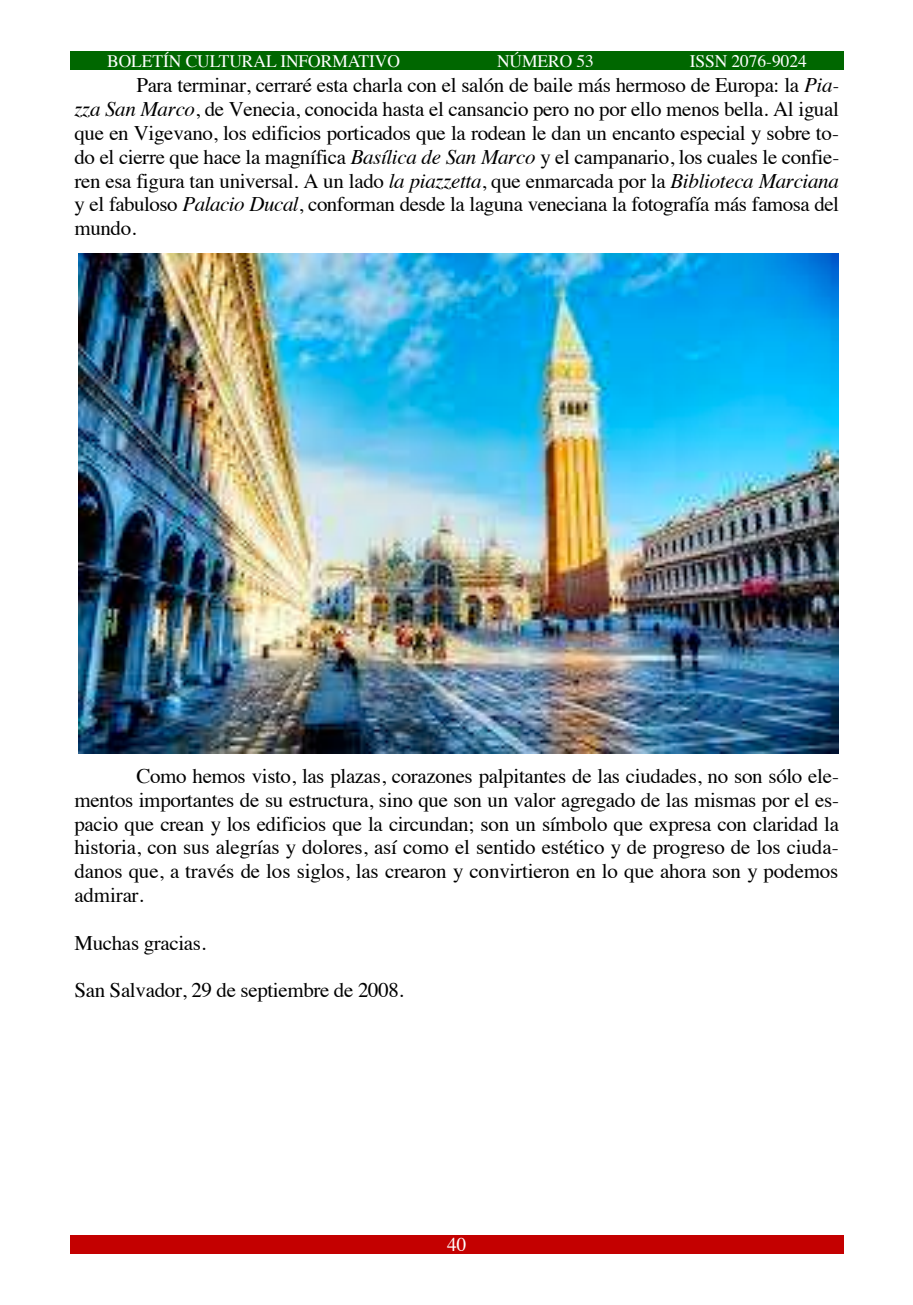
<style>
.page{position:relative;width:913px;height:1305px;background:#fff}
.page>*{position:absolute;margin:0;border:0;box-sizing:border-box;transform-origin:0 0}
.t1{font:20.65px/23.8px "Times";letter-spacing:-.02em;color:#000;text-align:justify}
.t2{font:19.25px "Times";color:#fff}
.t3{font:17.5px "Times";letter-spacing:-.005em;color:#fff}
.s1{font-style:italic}
</style>
<div class="page">
<img style="left:78px;top:254px;width:760px;height:499px">
<div style="left:70px;top:51px;width:773px;height:18px;background:#006700"></div>
<div style="left:70px;top:1235px;width:773px;height:18px;background:#c40000"></div>
<p class="t3" style="left:107px;top:44px;width:294px">BOLETÍN CULTURAL INFORMATIVO</p>
<p class="t3" style="left:497px;top:44px;width:99px">NÚMERO 53</p>
<p class="t3" style="left:690px;top:44px;width:118px">ISSN 2076-9024</p>
<p class="t1" style="left:74px;top:72px;width:766px;text-indent:62px">Para terminar, cerraré esta charla con el salón de baile más hermoso de Europa: la <span class="s1">Pia&shy;zza San Marco</span>, de Venecia, conocida hasta el cansancio pero no por ello menos bella. Al igual que en Vigevano, los edificios porticados que la rodean le dan un encanto especial y sobre to&shy;do el cierre que hace la magnífica <span class="s1">Basílica de San Marco</span> y el campanario, los cuales le confie&shy;ren esa figura tan universal. A un lado <span class="s1">la piazzetta</span>, que enmarcada por la <span class="s1">Biblioteca Marciana </span>y el fabuloso <span class="s1">Palacio Ducal</span>, conforman desde la laguna veneciana la fotografía más famosa del mundo.</p>
<p class="t1" style="left:75px;top:762px;width:766px;text-indent:62px">Como hemos visto, las plazas, corazones palpitantes de las ciudades, no son sólo ele&shy;mentos importantes de su estructura, sino que son un valor agregado de las mismas por el es&shy;pacio que crean y los edificios que la circundan; son un símbolo que expresa con claridad la historia, con sus alegrías y dolores, así como el sentido estético y de progreso de los ciuda&shy;danos que, a través de los siglos, las crearon y convirtieron en lo que ahora son y podemos admirar.</p>
<p class="t1" style="left:75px;top:929px;width:133px">Muchas gracias.</p>
<p class="t1" style="left:75px;top:976px;width:331px">San Salvador, 29 de septiembre de 2008.</p>
<p class="t2" style="left:447px;top:1227px;width:21px">40</p>
</div>
